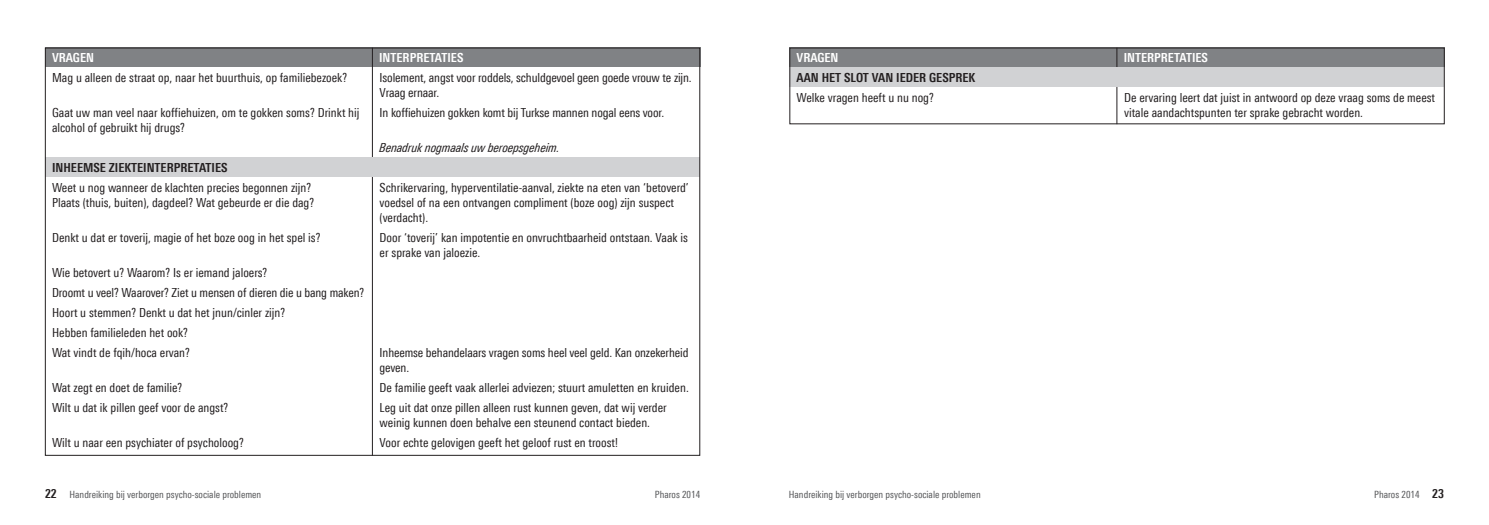
<style>
.page{position:relative;width:1489px;height:525px;background:#fff}
.page>*{position:absolute;margin:0;border:0;box-sizing:border-box;transform-origin:0 0}
.t1{font:condensed 12.5px/15px "LT Univers";color:#231f20}
.t2{font:700 condensed 12.5px "LT Univers";color:#231f20}
.t3{font:700 condensed 12.5px "LT Univers";color:#fff}
.t4{font:italic condensed 12.5px "LT Univers";letter-spacing:-.01em;color:#231f20}
.t5{font:condensed 10px "LT Univers";color:#57585a}
.s1{font-weight:700;font-size:12.5px;color:#231f20}
</style>
<div class="page">
<div style="left:789px;top:48px;width:655px;height:19px;background:#808285"></div>
<hr style="left:1116px;top:48px;width:1px;height:76px;background:#231f20">
<div style="left:789px;top:67px;width:655px;height:20px;background:#d1d2d4"></div>
<div style="left:45px;top:48px;width:655px;height:19px;background:#808285"></div>
<hr style="left:372px;top:48px;width:1px;height:407px;background:#231f20">
<div style="left:45px;top:157px;width:654px;height:20px;background:#d1d2d4"></div>
<div style="left:789px;top:48px;width:655px;height:76px;border:1px solid #231f20"></div>
<p class="t3" style="left:52px;top:50px;width:43px">VRAGEN</p>
<p class="t3" style="left:379px;top:50px;width:86px">INTERPRETATIES</p>
<p class="t3" style="left:796px;top:50px;width:43px">VRAGEN</p>
<p class="t3" style="left:1123px;top:50px;width:86px">INTERPRETATIES</p>
<p class="t1" style="left:52px;top:70px;width:297px">Mag u alleen de straat op, naar het buurthuis, op familiebezoek?</p>
<p class="t1" style="left:52px;top:105px;width:309px">Gaat uw man veel naar koffiehuizen, om te gokken soms? Drinkt hij alcohol of gebruikt hij drugs?</p>
<p class="t2" style="left:52px;top:160px;width:177px">INHEEMSE ZIEKTEINTERPRETATIES</p>
<p class="t1" style="left:52px;top:180px;width:264px">Weet u nog wanneer de klachten precies begonnen zijn?<br>Plaats (thuis, buiten), dagdeel? Wat gebeurde er die dag?</p>
<p class="t1" style="left:52px;top:230px;width:270px">Denkt u dat er toverij, magie of het boze oog in het spel is?</p>
<p class="t1" style="left:52px;top:262px;width:314px;line-height:20px">Wie betovert u? Waarom? Is er iemand jaloers?<br>Droomt u veel? Waarover? Ziet u mensen of dieren die u bang maken?<br>Hoort u stemmen? Denkt u dat het jnun/cinler zijn?<br>Hebben familieleden het ook?<br>Wat vindt de fqih/hoca ervan?</p>
<p class="t1" style="left:52px;top:377px;width:178px;line-height:20px">Wat zegt en doet de familie?<br>Wilt u dat ik pillen geef voor de angst?</p>
<p class="t1" style="left:52px;top:435px;width:193px">Wilt u naar een psychiater of psycholoog?</p>
<p class="t2" style="left:796px;top:70px;width:180px">AAN HET SLOT VAN IEDER GESPREK</p>
<p class="t1" style="left:796px;top:90px;width:139px">Welke vragen heeft u nu nog?</p>
<p class="t1" style="left:1124px;top:90px;width:312px">De ervaring leert dat juist in antwoord op deze vraag soms de meest vitale aandachtspunten ter sprake gebracht worden.</p>
<p class="t1" style="left:379px;top:70px;width:313px">Isolement, angst voor roddels, schuldgevoel geen goede vrouw te zijn.<br>Vraag ernaar.</p>
<p class="t1" style="left:379px;top:105px;width:286px">In koffiehuizen gokken komt bij Turkse mannen nogal eens voor.</p>
<p class="t4" style="left:379px;top:140px;width:182px">Benadruk nogmaals uw beroepsgeheim.</p>
<p class="t1" style="left:379px;top:180px;width:311px">Schrikervaring, hyperventilatie-aanval, ziekte na eten van ‘betoverd’ voedsel of na een ontvangen compliment (boze oog) zijn suspect (verdacht).</p>
<p class="t1" style="left:379px;top:230px;width:310px">Door ‘toverij’ kan impotentie en onvruchtbaarheid ontstaan. Vaak is er sprake van jaloezie.</p>
<p class="t1" style="left:379px;top:345px;width:310px">Inheemse behandelaars vragen soms heel veel geld. Kan onzekerheid geven.</p>
<p class="t1" style="left:379px;top:377px;width:311px;line-height:20px">De familie geeft vaak allerlei adviezen; stuurt amuletten en kruiden.<br>Leg uit dat onze pillen alleen rust kunnen geven, dat wij verder</p>
<p class="t1" style="left:379px;top:412px;width:272px;line-height:20px">weinig kunnen doen behalve een steunend contact bieden.<br>Voor echte gelovigen geeft het geloof rust en troost!</p>
<p class="t5" style="left:45px;top:488px;width:218px"><span class="s1">22</span> Handreiking bij verborgen psycho-sociale problemen</p>
<p class="t5" style="left:654px;top:488px;width:47px">Pharos 2014</p>
<p class="t5" style="left:788px;top:488px;width:193px">Handreiking bij verborgen psycho-sociale problemen</p>
<p class="t5" style="left:1373px;top:488px;width:71px">Pharos 2014 <span class="s1">23</span></p>
</div>
